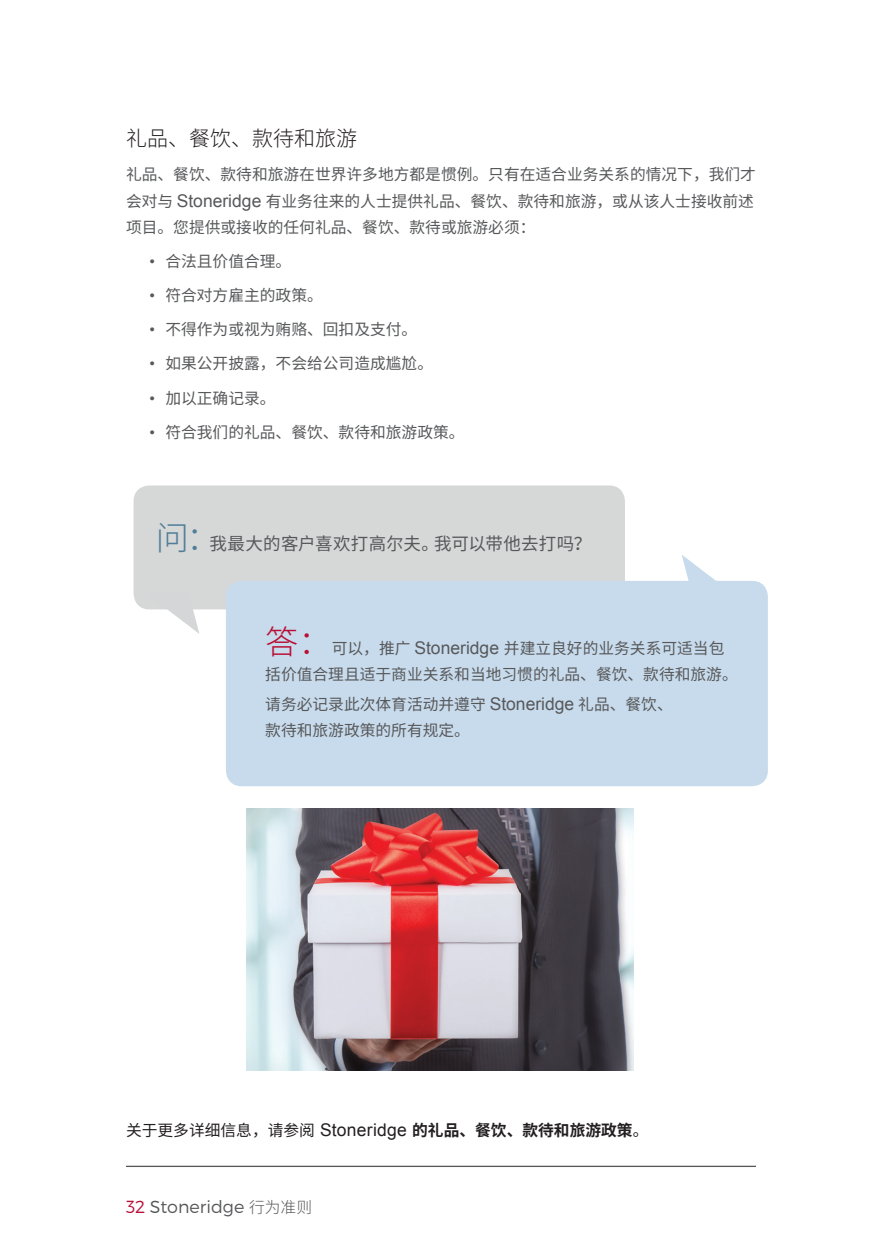
<style>
.page{position:relative;width:882px;height:1260px;background:#fff}
.page>*{position:absolute;margin:0;border:0;box-sizing:border-box;transform-origin:0 0}
.SR_Subheads_Body{font:300 21px "Noto Sans CJ Ksc";color:#231f20}
.SR_Answer_copy{font:17.5px "Noto Sans CJ Ksc";letter-spacing:.01em;color:#57585a}
.t1{font:300 17.5px "Montserrat";color:#57585a}
.BodyText1_9pts{font:15.75px/26.2px "Noto Sans CJ Ksc";color:#57585a}
.SR_Respuesta{font:15.75px/26.2px "Noto Sans CJ Ksc";color:#57585a}
.BodyText1_9pts-2{font:700 15.75px "Noto Sans CJ Ksc";color:#231f20}
.s1{font-family:"Arial";font-size:17.5px}
.s2{font-family:"Arial"}
.s3{font-weight:300;font-size:33.25px;color:#517d98}
.s4{font-weight:300;font-size:33.25px;color:#b90f36}
.s5{font-weight:400}
.s6{font-family:"Arial";font-weight:400;font-size:17.5px}
.s7{color:#b90f36}
.s8{font-family:"Noto Sans CJ Ksc";font-size:15.75px}
</style>
<div class="page">
<hr style="left:126px;top:1166px;width:630px;height:1px;background:#57585a">
<div style="left:134px;top:485px;width:491px;height:124px;background:#d6d7d7;border-radius:16px"></div>
<div style="left:226px;top:581px;width:542px;height:205px;background:#c8dbec;border-radius:16px"></div>
<img style="left:247px;top:808px;width:387px;height:263px">
<svg style="left:147px;top:609px;width:52px;height:25px"></svg>
<svg style="left:682px;top:555px;width:34px;height:26px"></svg>
<p class="SR_Subheads_Body" style="left:126px;top:127px;width:232px">礼品、餐饮、款待和旅游</p>
<p class="BodyText1_9pts" style="left:126px;top:162px;width:631px">礼品、餐饮、款待和旅游在世界许多地方都是惯例。只有在适合业务关系的情况下，我们才会对与 <span class="s1">Stoneridge</span> 有业务往来的人士提供礼品、餐饮、款待和旅游，或从该人士接收前述项目。您提供或接收的任何礼品、餐饮、款待或旅游必须：</p>
<p class="BodyText1_9pts" style="left:150px;top:249px;width:143px"><span class="s2">•</span> 合法且价值合理。</p>
<p class="BodyText1_9pts" style="left:150px;top:283px;width:175px"><span class="s2">•</span> 符合对方雇主的政策。</p>
<p class="BodyText1_9pts" style="left:150px;top:317px;width:269px"><span class="s2">•</span> 不得作为或视为贿赂、回扣及支付。</p>
<p class="BodyText1_9pts" style="left:150px;top:351px;width:285px"><span class="s2">•</span> 如果公开披露，不会给公司造成尴尬。</p>
<p class="BodyText1_9pts" style="left:150px;top:385px;width:127px"><span class="s2">•</span> 加以正确记录。</p>
<p class="BodyText1_9pts" style="left:150px;top:419px;width:316px"><span class="s2">•</span> 符合我们的礼品、餐饮、款待和旅游政策。</p>
<p class="SR_Answer_copy" style="left:156px;top:533px;width:437px"><span class="s3">问：</span>我最大的客户喜欢打高尔夫。我可以带他去打吗？</p>
<p class="SR_Respuesta" style="left:265px;top:635px;width:474px"><span class="s4">答：</span>可以，推广 <span class="s1">Stoneridge</span> 并建立良好的业务关系可适当包括价值合理且适于商业关系和当地习惯的礼品、餐饮、款待和旅游。</p>
<p class="SR_Respuesta" style="left:265px;top:691px;width:409px">请务必记录此次体育活动并遵守 <span class="s1">Stoneridge</span> 礼品、餐饮、款待和旅游政策的所有规定。</p>
<p class="BodyText1_9pts-2" style="left:126px;top:1121px;width:524px"><span class="s5">关于更多详细信息，请参阅</span> <span class="s6">Stoneridge</span> 的礼品、餐饮、款待和旅游政策<span class="s5">。</span></p>
<p class="t1" style="left:126px;top:1196px;width:188px"><span class="s7">32</span> Stoneridge <span class="s8">行为准则</span></p>
</div>
